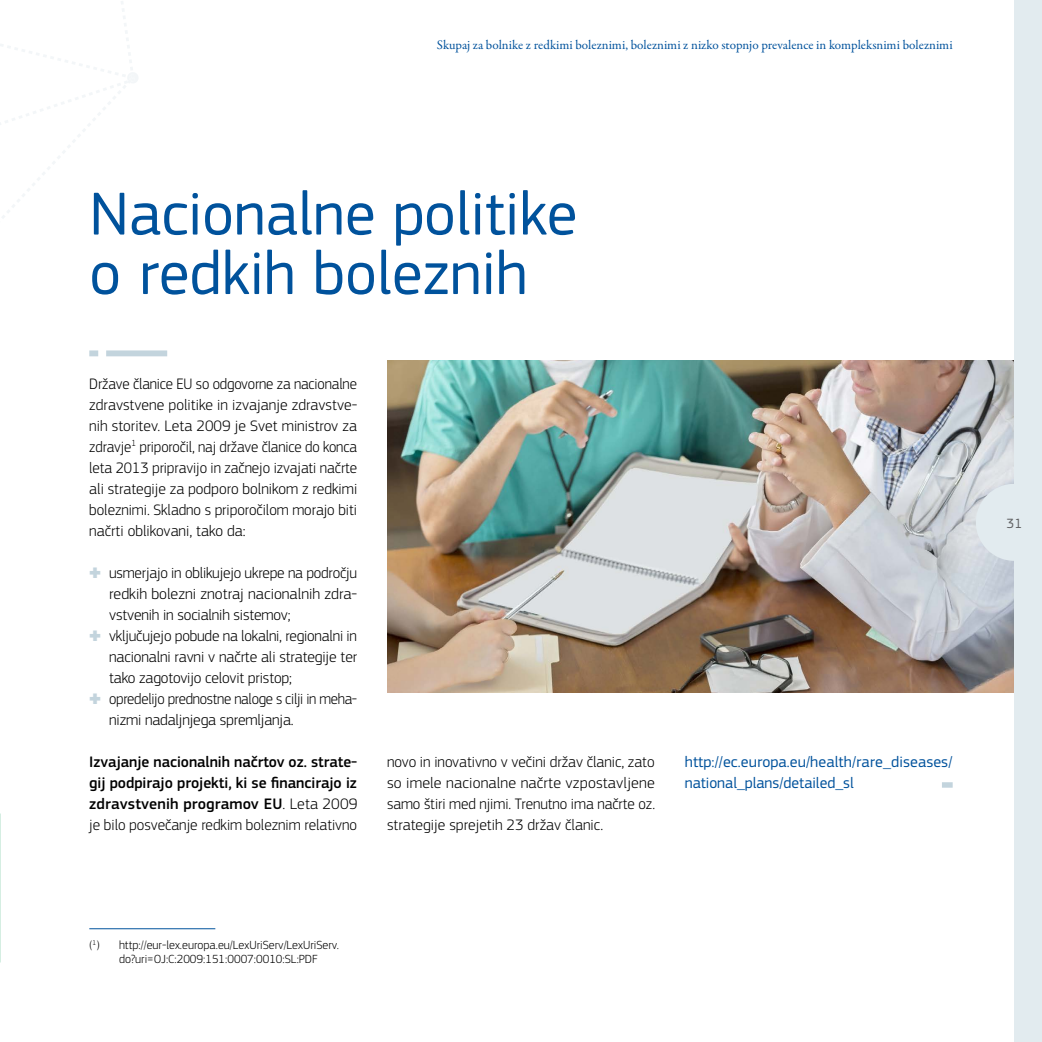
<style>
.page{position:relative;width:1042px;height:1042px;background:#fff}
.page>*{position:absolute;margin:0;border:0;box-sizing:border-box;transform-origin:0 0}
.t1{font:63px/59.5px "EC Square Sans Pro";color:#00529c}
.t2{font:300 15.75px/21px "EC Square Sans Pro";letter-spacing:-.005em;color:#000;text-align:justify}
.t3{font:300 15.75px/21px "EC Square Sans Pro";letter-spacing:-.005em;color:#000;text-align:justify;scale:.96 1}
.t4{font:500 15.75px/21px "EC Square Sans Pro";color:#000;text-align:justify}
.t5{font:15.75px/21px "EC Square Sans Pro";letter-spacing:.005em;color:#00529c}
.t6{font:14px "EC Square Sans Pro";color:#636466}
.t7{font:13.12px "Garamond Premr Pro";color:#00529c}
.t8{font:300 12.25px/14px "EC Square Sans Pro";color:#000}
.s1{color:#c3d4dd}
.s2{font-weight:300}
</style>
<div class="page">
<svg style="left:0;top:1px;width:138px;height:217px"></svg>
<img style="left:387px;top:360px;width:627px;height:332px">
<svg style="left:89px;top:350px;width:79px;height:6px"></svg>
<hr style="left:89px;top:928px;width:126px;height:1px;background:#00529c">
<svg style="left:942px;top:782px;width:10px;height:6px"></svg>
<div style="left:1014px;top:0;width:28px;height:1042px;background:#e2ebef"></div>
<svg style="left:976px;top:484px;width:38px;height:77px;background:#dee6eb"></svg>
<p class="t7" style="left:437px;top:37px;width:517px">Skupaj za bolnike z redkimi boleznimi, boleznimi z nizko stopnjo prevalence in kompleksnimi boleznimi</p>
<h1 class="t1" style="left:89px;top:184px;width:489px">Nacionalne politike o redkih boleznih</h1>
<p class="t3" style="left:89px;top:373px;width:281px">Države članice EU so odgovorne za nacionalne zdravstvene politike in izvajanje zdravstve&shy;nih storitev. Leta 2009 je Svet ministrov za zdravje<sup>1</sup> priporočil, naj države članice do konca leta 2013 pripravijo in začnejo izvajati načrte ali strategije za podporo bolnikom z redkimi boleznimi. Skladno s priporočilom morajo biti načrti oblikovani, tako da:</p>
<p class="t2" style="left:89px;top:562px;width:269px"><span class="s1">✚</span> usmerjajo in oblikujejo ukrepe na področju</p>
<p class="t2" style="left:109px;top:583px;width:250px">redkih bolezni znotraj nacionalnih zdra-</p>
<p class="t2" style="left:109px;top:604px;width:183px">vstvenih in socialnih sistemov;</p>
<p class="t2" style="left:89px;top:625px;width:269px"><span class="s1">✚</span> vključujejo pobude na lokalni, regionalni in</p>
<p class="t2" style="left:109px;top:646px;width:250px">nacionalni ravni v načrte ali strategije ter</p>
<p class="t2" style="left:109px;top:667px;width:184px">tako zagotovijo celovit pristop;</p>
<p class="t3" style="left:89px;top:688px;width:281px"><span class="s1">✚</span> opredelijo prednostne naloge s cilji in meha-</p>
<p class="t2" style="left:109px;top:709px;width:186px">nizmi nadaljnjega spremljanja.</p>
<p class="t4" style="left:89px;top:751px;width:269px">Izvajanje nacionalnih načrtov oz. strate&shy;gij podpirajo projekti, ki se financirajo iz zdravstvenih programov EU<span class="s2">. Leta 2009 je bilo posvečanje redkim boleznim relativno</span></p>
<p class="t2" style="left:387px;top:751px;width:270px">novo in inovativno v večini držav članic, zato so imele nacionalne načrte vzpostavljene samo štiri med njimi. Trenutno ima načrte oz. strategije sprejetih 23 držav članic.</p>
<p class="t5" style="left:685px;top:751px;width:269px">http://ec.europa.eu/health/rare_diseases/ national_plans/detailed_sl</p>
<p class="t8" style="left:119px;top:937px;width:221px;text-indent:-30px">(<sup>1</sup>) http://eur-lex.europa.eu/LexUriServ/LexUriServ. do?uri=OJ:C:2009:151:0007:0010:SL:PDF</p>
<p class="t6" style="left:1006px;top:515px;width:17px">31</p>
</div>
